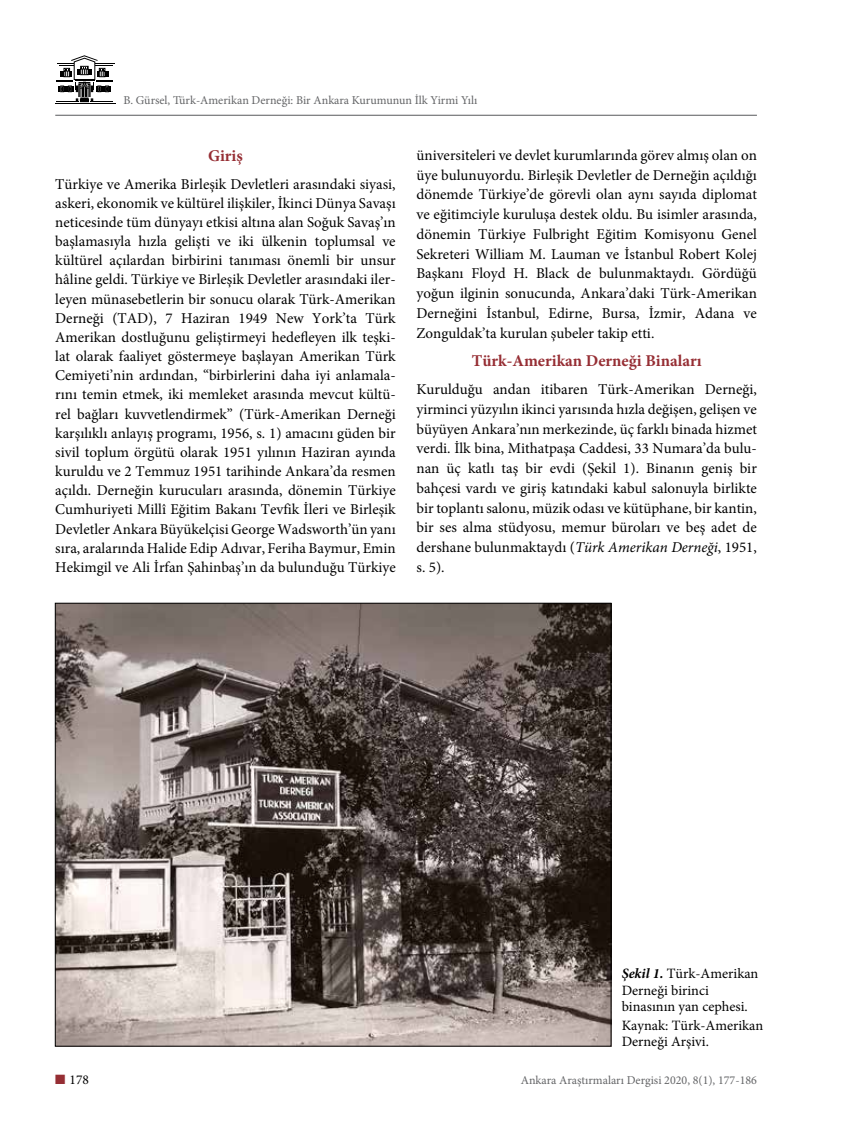
<style>
.page{position:relative;width:842px;height:1127px;background:#fff}
.page>*{position:absolute;margin:0;border:0;box-sizing:border-box;transform-origin:0 0}
.t1{font:700 16.5px "Minion Pro";color:#962e34}
.t2{font:15px/19.2px "Minion Pro";color:#000;text-align:justify}
.t3{font:14.25px/16.5px "Minion Pro";color:#000}
.t4{font:13.5px "Minion Pro";color:#000}
.t5{font:12px "Minion Pro";color:#636466}
.s1{font-style:italic}
.s2{font-weight:700;font-style:italic}
.s3{color:#962e34}
</style>
<div class="page">
<hr style="left:55px;top:115px;width:702px;height:1px;background:#58595b">
<hr style="left:55px;top:103px;width:60px;height:1px;background:#000">
<svg style="left:56px;top:55px;width:59px;height:48px"></svg>
<img style="left:57px;top:605px;width:552px;height:439px">
<p class="t5" style="left:124px;top:92px;width:355px">B. Gürsel, Türk-Amerikan Derneği: Bir Ankara Kurumunun İlk Yirmi Yılı</p>
<p class="t1" style="left:208px;top:144px;width:36px">Giriş</p>
<p class="t2" style="left:55px;top:174px;width:342px">Türkiye ve Amerika Birleşik Devletleri arasındaki siyasi, askeri, ekonomik ve kültürel ilişkiler, İkinci Dünya Savaşı neticesinde tüm dünyayı etkisi altına alan Soğuk Savaş’ın başlamasıyla hızla gelişti ve iki ülkenin toplumsal ve kültürel açılardan birbirini tanıması önemli bir unsur hâline geldi. Türkiye ve Birleşik Devletler arasındaki iler&shy;leyen münasebetlerin bir sonucu olarak Türk-Amerikan Derneği (TAD), 7 Haziran 1949 New York’ta Türk Amerikan dostluğunu geliştirmeyi hedefleyen ilk teşki&shy;lat olarak faaliyet göstermeye başlayan Amerikan Türk Cemiyeti’nin ardından, “birbirlerini daha iyi anlamala&shy;rını temin etmek, iki memleket arasında mevcut kültü&shy;rel bağları kuvvetlendirmek” (Türk-Amerikan Derneği karşılıklı anlayış programı, 1956, s. 1) amacını güden bir sivil toplum örgütü olarak 1951 yılının Haziran ayında kuruldu ve 2 Temmuz 1951 tarihinde Ankara’da resmen açıldı. Derneğin kurucuları arasında, dönemin Türkiye Cumhuriyeti Millî Eğitim Bakanı Tevfik İleri ve Birleşik Devletler Ankara Büyükelçisi George Wadsworth’ün yanı sıra, aralarında Halide Edip Adıvar, Feriha Baymur, Emin Hekimgil ve Ali İrfan Şahinbaş’ın da bulunduğu Türkiye</p>
<p class="t2" style="left:416px;top:145px;width:342px;line-height:19.8px">üniversiteleri ve devlet kurumlarında görev almış olan on üye bulunuyordu. Birleşik Devletler de Derneğin açıldığı dönemde Türkiye’de görevli olan aynı sayıda diplomat ve eğitimciyle kuruluşa destek oldu. Bu isimler arasında, dönemin Türkiye Fulbright Eğitim Komisyonu Genel Sekreteri William M. Lauman ve İstanbul Robert Kolej Başkanı Floyd H. Black de bulunmaktaydı. Gördüğü yoğun ilginin sonucunda, Ankara’daki Türk-Amerikan Derneğini İstanbul, Edirne, Bursa, İzmir, Adana ve Zonguldak’ta kurulan şubeler takip etti.</p>
<p class="t1" style="left:472px;top:349px;width:231px">Türk-Amerikan Derneği Binaları</p>
<p class="t2" style="left:416px;top:379px;width:342px;line-height:19.8px">Kurulduğu andan itibaren Türk-Amerikan Derneği, yirminci yüzyılın ikinci yarısında hızla değişen, gelişen ve büyüyen Ankara’nın merkezinde, üç farklı binada hizmet verdi. İlk bina, Mithatpaşa Caddesi, 33 Numara’da bulu&shy;nan üç katlı taş bir evdi (Şekil 1). Binanın geniş bir bahçesi vardı ve giriş katındaki kabul salonuyla birlikte bir toplantı salonu, müzik odası ve kütüphane, bir kantin, bir ses alma stüdyosu, memur büroları ve beş adet de dershane bulunmaktaydı (<span class="s1">Türk Amerikan Derneği</span>, 1951, s. 5).</p>
<p class="t3" style="left:622px;top:965px;width:138px"><span class="s2">Şekil 1.</span> Türk-Amerikan<br>Derneği birinci binasının yan cephesi.</p>
<p class="t3" style="left:622px;top:1017px;width:143px">Kaynak: Türk-Amerikan<br>Derneği Arşivi.</p>
<p class="t4" style="left:55px;top:1071px;width:35px"><span class="s3">■</span> 178</p>
<p class="t5" style="left:521px;top:1072px;width:238px">Ankara Araştırmaları Dergisi 2020, 8(1), 177-186</p>
</div>
